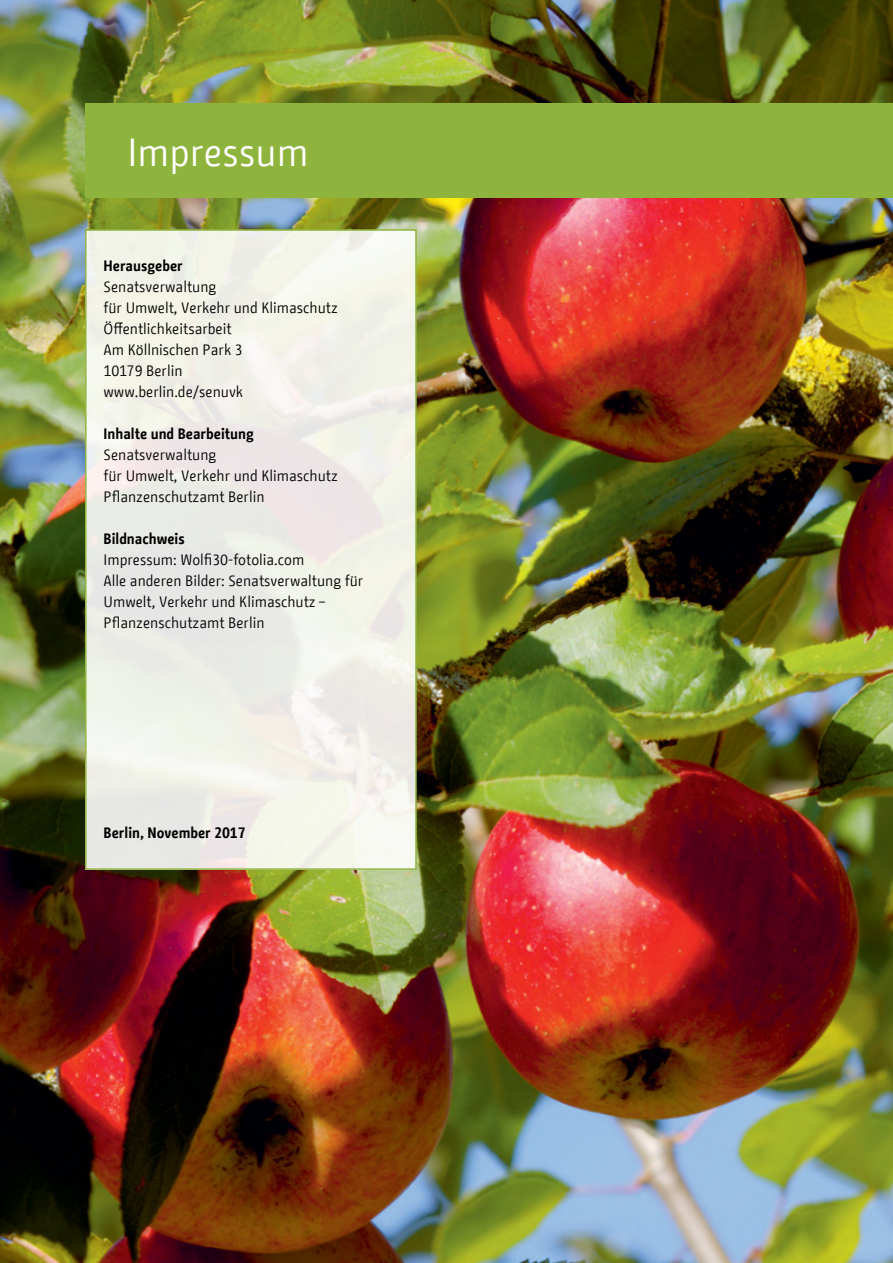
<style>
.page{position:relative;width:893px;height:1263px;background:#fff}
.page>*{position:absolute;margin:0;border:0;box-sizing:border-box;transform-origin:0 0}
.t1{font:39px "BMF Change";color:#fff}
.t2{font:15px/21px "BMF Change";color:#000}
.t3{font:700 15px "BMF Change";color:#000}
.s1{font-weight:700}
</style>
<div class="page">
<img style="left:0;top:0;width:893px;height:1263px">
<div style="left:86px;top:230px;width:330px;height:639px;background:#f0f0e7"></div>
<div style="left:85px;top:229px;width:332px;height:641px;border:2px solid #8fb43e"></div>
<div style="left:85px;top:103px;width:808px;height:95px;background:#8fb43e"></div>
<p class="t1" style="left:128px;top:125px;width:182px">Impressum</p>
<p class="t2" style="left:104px;top:256px;width:236px"><span class="s1">Herausgeber<br></span>Senatsverwaltung<br>für Umwelt, Verkehr und Klimaschutz<br>Öffentlichkeitsarbeit<br>Am Köllnischen Park 3<br>10179 Berlin<br>www.berlin.de/senuvk</p>
<p class="t2" style="left:104px;top:424px;width:236px"><span class="s1">Inhalte und Bearbeitung<br></span>Senatsverwaltung<br>für Umwelt, Verkehr und Klimaschutz<br>Pflanzenschutzamt Berlin</p>
<p class="t2" style="left:104px;top:529px;width:261px"><span class="s1">Bildnachweis<br></span>Impressum: Wolfi30-fotolia.com<br>Alle anderen Bilder: Senatsverwaltung für<br>Umwelt, Verkehr und Klimaschutz –<br>Pflanzenschutzamt Berlin</p>
<p class="t3" style="left:104px;top:822px;width:143px">Berlin, November 2017</p>
</div>
